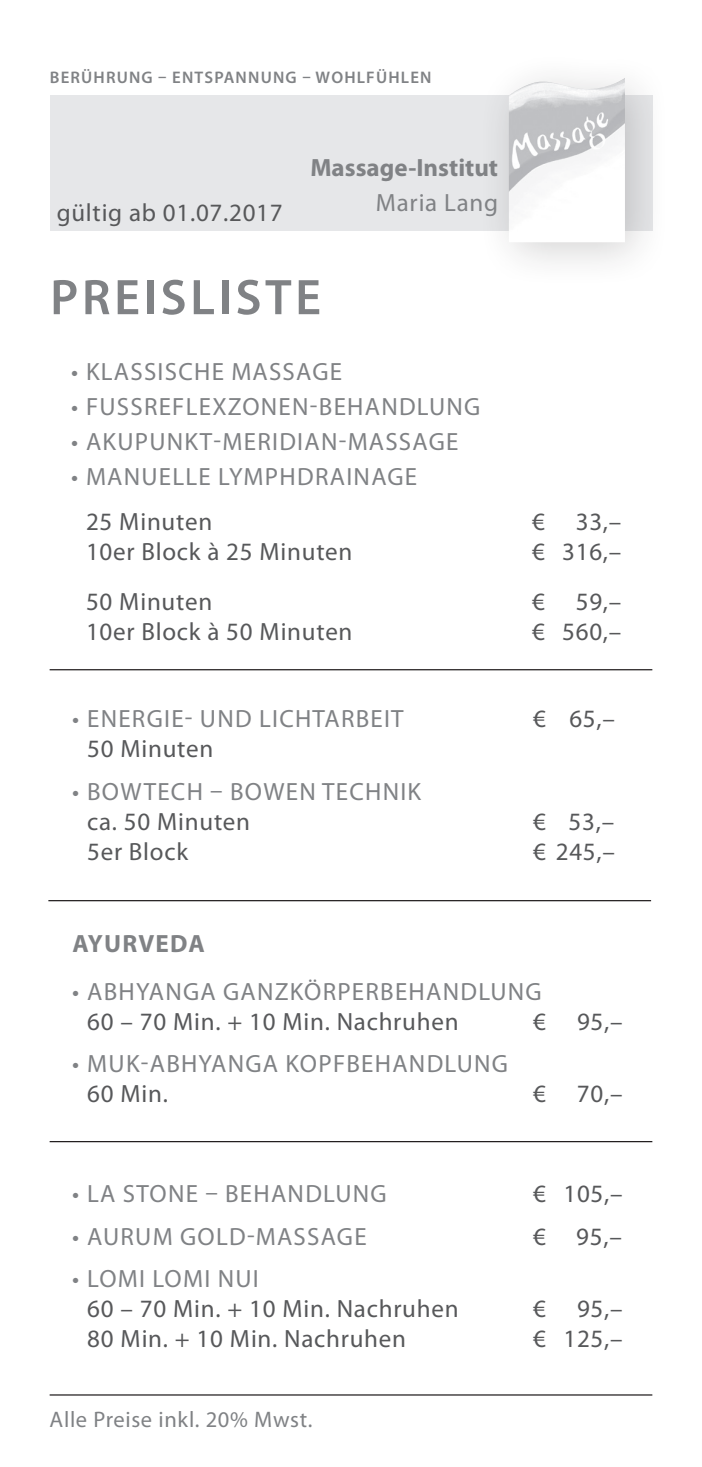
<style>
.page{position:relative;width:702px;height:1467px;background:#fff}
.page>*{position:absolute;margin:0;border:0;box-sizing:border-box;transform-origin:0 0}
.t1{font:600 50.5px "Myriad Pro";color:#808285}
.t2{font:25px "Myriad Pro";letter-spacing:.03em;color:#57585a}
.t3{font:25px "Myriad Pro";letter-spacing:.05em;color:#808285}
.t4{font:700 25px "Myriad Pro";color:#808285}
.t5{font:25px "Myriad Pro";letter-spacing:.03em;color:#808285}
.t6{font:700 25px "Myriad Pro";letter-spacing:.05em;color:#808285}
.t7{font:22.5px "Myriad Pro";letter-spacing:.03em;color:#808285}
.t8{font:600 16.75px "Myriad Pro";letter-spacing:.07em;color:#808285}
</style>
<div class="page">
<div style="left:50px;top:96px;width:602px;height:135px;background:#e6e7e9"></div>
<div style="left:476px;top:50px;width:195px;height:240px;background:#231f20;opacity:.2"></div>
<img style="left:509px;top:78px;width:116px;height:164px">
<hr style="left:701px;top:0;width:1px;height:64px;background:#231f20">
<hr style="left:50px;top:669px;width:602px;height:1px;background:#231f20">
<hr style="left:48px;top:900px;width:603px;height:1px;background:#231f20">
<hr style="left:50px;top:1141px;width:602px;height:1px;background:#231f20">
<hr style="left:50px;top:1394px;width:602px;height:2px;background:#231f20">
<p class="t8" style="left:50px;top:67px;width:383px">BERÜHRUNG – ENTSPANNUNG – WOHLFÜHLEN</p>
<p class="t2" style="left:57px;top:197px;width:227px">GÜLTIG AB 01.07.2017</p>
<p class="t4" style="left:310px;top:152px;width:189px">Massage-Institut</p>
<p class="t5" style="left:376px;top:188px;width:124px">MARIA LANG</p>
<h1 class="t1" style="left:50px;top:265px;width:30px">PRE</h1>
<h1 class="t1" style="left:144px;top:265px;width:120px">ISLISTE</h1>
<p class="t3" style="left:71px;top:356px;width:272px">• KLASSISCHE MASSAGE</p>
<p class="t3" style="left:71px;top:391px;width:411px">• FUSSREFLEXZONEN-BEHANDLUNG</p>
<p class="t3" style="left:71px;top:426px;width:389px">• AKUPUNKT-MERIDIAN-MASSAGE</p>
<p class="t3" style="left:71px;top:461px;width:348px">• MANUELLE LYMPHDRAINAGE</p>
<p class="t2" style="left:86px;top:506px;width:128px">25 MINUTEN</p>
<p class="t2" style="left:532px;top:506px;width:91px">€ 33,–</p>
<p class="t2" style="left:86px;top:536px;width:268px">10ER BLOCK À 25 MINUTEN</p>
<p class="t2" style="left:532px;top:536px;width:91px">€ 316,–</p>
<p class="t2" style="left:86px;top:586px;width:128px">50 MINUTEN</p>
<p class="t2" style="left:532px;top:586px;width:91px">€ 59,–</p>
<p class="t2" style="left:86px;top:616px;width:268px">10ER BLOCK À 50 MINUTEN</p>
<p class="t2" style="left:532px;top:616px;width:91px">€ 560,–</p>
<p class="t3" style="left:72px;top:703px;width:333px">• ENERGIE- UND LICHTARBEIT</p>
<p class="t2" style="left:533px;top:703px;width:83px">€ 65,–</p>
<p class="t2" style="left:87px;top:733px;width:128px">50 MINUTEN</p>
<p class="t3" style="left:72px;top:776px;width:350px">• BOWTECH – BOWEN TECHNIK</p>
<p class="t2" style="left:87px;top:806px;width:164px">CA. 50 MINUTEN</p>
<p class="t2" style="left:533px;top:806px;width:83px">€ 53,–</p>
<p class="t2" style="left:87px;top:836px;width:102px">5ER BLOCK</p>
<p class="t2" style="left:533px;top:836px;width:83px">€ 245,–</p>
<p class="t6" style="left:72px;top:928px;width:131px">Ayurveda</p>
<p class="t3" style="left:72px;top:976px;width:471px">• ABHYANGA GANZKÖRPERBEHANDLUNG</p>
<p class="t2" style="left:87px;top:1006px;width:373px">60 – 70 MIN. + 10 MIN. NACHRUHEN</p>
<p class="t2" style="left:533px;top:1006px;width:91px">€ 95,–</p>
<p class="t3" style="left:72px;top:1049px;width:437px">• MUK-ABHYANGA KOPFBEHANDLUNG</p>
<p class="t2" style="left:87px;top:1079px;width:82px">60 MIN.</p>
<p class="t2" style="left:533px;top:1079px;width:91px">€ 70,–</p>
<p class="t3" style="left:72px;top:1179px;width:316px">• LA STONE – BEHANDLUNG</p>
<p class="t2" style="left:533px;top:1179px;width:91px">€ 105,–</p>
<p class="t3" style="left:72px;top:1221px;width:296px">• AURUM GOLD-MASSAGE</p>
<p class="t2" style="left:533px;top:1221px;width:90px">€ 95,–</p>
<p class="t3" style="left:72px;top:1264px;width:78px">•LO MILO</p>
<p class="t3" style="left:183px;top:1264px;width:33px">MINUI</p>
<p class="t2" style="left:87px;top:1294px;width:373px">60 – 70 MIN. + 10 MIN. NACHRUHEN</p>
<p class="t2" style="left:533px;top:1294px;width:91px">€ 95,–</p>
<p class="t2" style="left:87px;top:1324px;width:320px">80 MIN. + 10 MIN. NACHRUHEN</p>
<p class="t2" style="left:533px;top:1324px;width:91px">€ 125,–</p>
<p class="t7" style="left:50px;top:1406px;width:264px">ALLE PREISE INKL. 20% MWST.</p>
</div>
